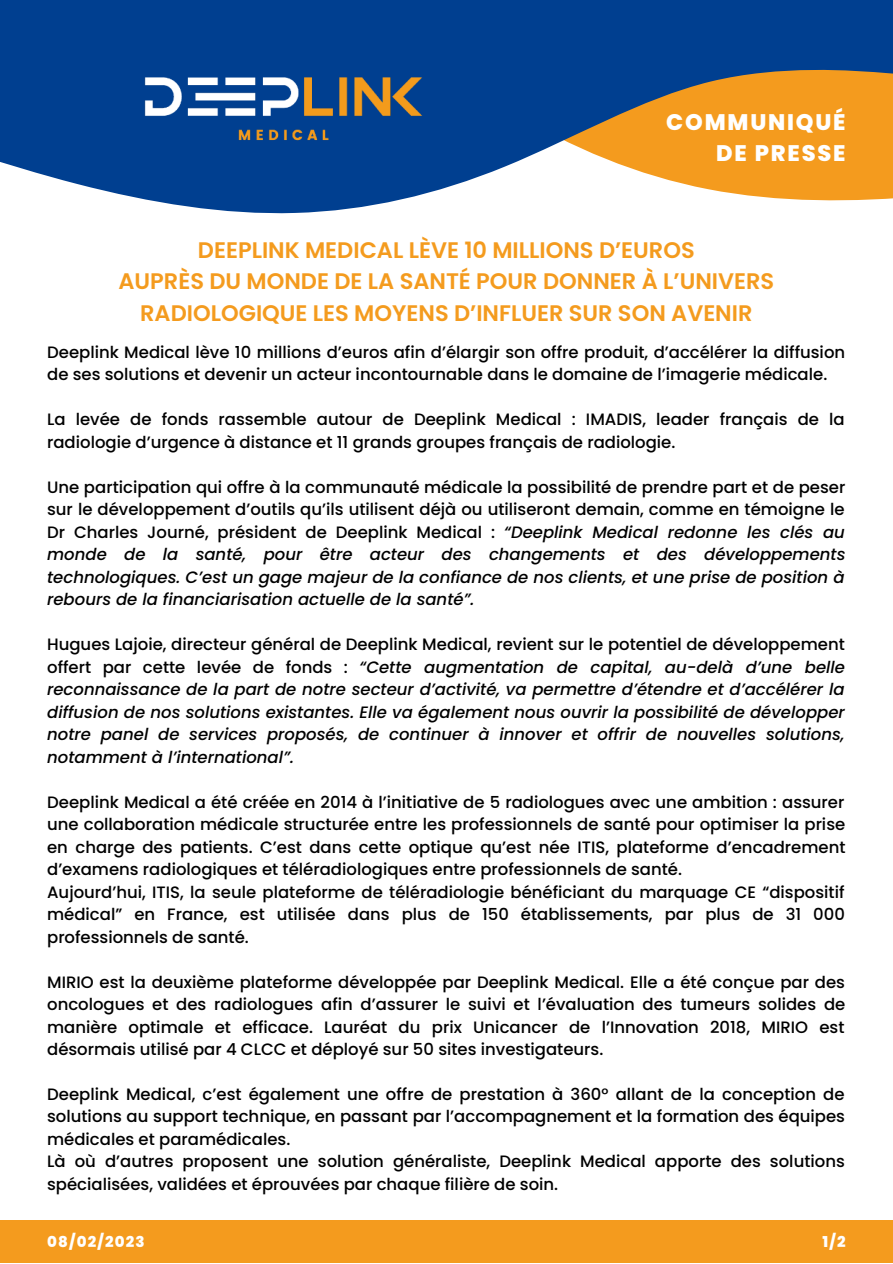
<style>
.page{position:relative;width:893px;height:1264px;background:#fff}
.page>*{position:absolute;margin:0;border:0;box-sizing:border-box;transform-origin:0 0}
.t1{font:600 22.5px/31.5px "Poppins";color:#f49b1e;text-align:center}
.t2{font:800 22.5px/31.5px "Poppins";letter-spacing:.08em;color:#fff;text-align:right}
.t3{font:500 16.5px/22.5px "Poppins";color:#000}
.t4{font:italic 500 16.5px/22.5px "Poppins";color:#000;text-align:justify}
.t5{font:800 15px "Poppins";letter-spacing:.08em;color:#fff}
.s1{font-style:normal}
</style>
<div class="page">
<div style="left:0;top:1220px;width:892px;height:42px;background:#f49b1e"></div>
<svg style="left:0;top:0;width:892px;height:214px;fill:#003f90"></svg>
<img style="left:115px;top:48px;width:337px;height:121px">
<h1 class="t2" style="left:666px;top:106px;width:181px">COMMUNIQUÉ<br>DE PRESSE</h1>
<h1 class="t1" style="left:118px;top:234px;width:657px">DEEPLINK MEDICAL LÈVE 10 MILLIONS D’EUROS<br>AUPRÈS DU MONDE DE LA SANTÉ POUR DONNER À L’UNIVERS<br>RADIOLOGIQUE LES MOYENS D’INFLUER SUR SON AVENIR</h1>
<p class="t3" style="left:47px;top:341px;width:799px">Deeplink Medical lève 10 millions d’euros afin d’élargir son offre produit, d’accélérer la diffusion de ses solutions et devenir un acteur incontournable dans le domaine de l’imagerie médicale.</p>
<p class="t3" style="left:47px;top:408px;width:799px">La levée de fonds rassemble autour de Deeplink Medical : IMADIS, leader français de la radiologie d’urgence à distance et 11 grands groupes français de radiologie.</p>
<p class="t4" style="left:47px;top:476px;width:799px"><span class="s1">Une participation qui offre à la communauté médicale la possibilité de prendre part et de peser sur le développement d’outils qu’ils utilisent déjà ou utiliseront demain, comme en témoigne le Dr Charles Journé, président de Deeplink Medical :</span> “Deeplink Medical redonne les clés au monde de la santé, pour être acteur des changements et des développements technologiques. C’est un gage majeur de la confiance de nos clients, et une prise de position à rebours de la financiarisation actuelle de la santé”.</p>
<p class="t4" style="left:47px;top:633px;width:799px"><span class="s1">Hugues Lajoie, directeur général de Deeplink Medical, revient sur le potentiel de développement offert par cette levée de fonds :</span> “Cette augmentation de capital, au-delà d’une belle reconnaissance de la part de notre secteur d’activité, va permettre d’étendre et d’accélérer la diffusion de nos solutions existantes. Elle va également nous ouvrir la possibilité de développer notre panel de services proposés, de continuer à innover et offrir de nouvelles solutions, notamment à l’international”.</p>
<p class="t3" style="left:47px;top:790px;width:799px">Deeplink Medical a été créée en 2014 à l’initiative de 5 radiologues avec une ambition : assurer une collaboration médicale structurée entre les professionnels de santé pour optimiser la prise en charge des patients. C’est dans cette optique qu’est née ITIS, plateforme d’encadrement d’examens radiologiques et téléradiologiques entre professionnels de santé.<br>Aujourd’hui, ITIS, la seule plateforme de téléradiologie bénéficiant du marquage CE “dispositif médical” en France, est utilisée dans plus de 150 établissements, par plus de 31 000 professionnels de santé.</p>
<p class="t3" style="left:47px;top:970px;width:799px;text-align:justify">MIRIO est la deuxième plateforme développée par Deeplink Medical. Elle a été conçue par des oncologues et des radiologues afin d’assurer le suivi et l’évaluation des tumeurs solides de manière optimale et efficace. Lauréat du prix Unicancer de l’Innovation 2018, MIRIO est désormais utilisé par 4 CLCC et déployé sur 50 sites investigateurs.</p>
<p class="t3" style="left:47px;top:1083px;width:799px">Deeplink Medical, c’est également une offre de prestation à 360° allant de la conception de solutions au support technique, en passant par l’accompagnement et la formation des équipes médicales et paramédicales.<br>Là où d’autres proposent une solution généraliste, Deeplink Medical apporte des solutions spécialisées, validées et éprouvées par chaque filière de soin.</p>
<p class="t5" style="left:47px;top:1233px;width:99px">08/02/2023</p>
<p class="t5" style="left:822px;top:1233px;width:25px">1/2</p>
</div>
